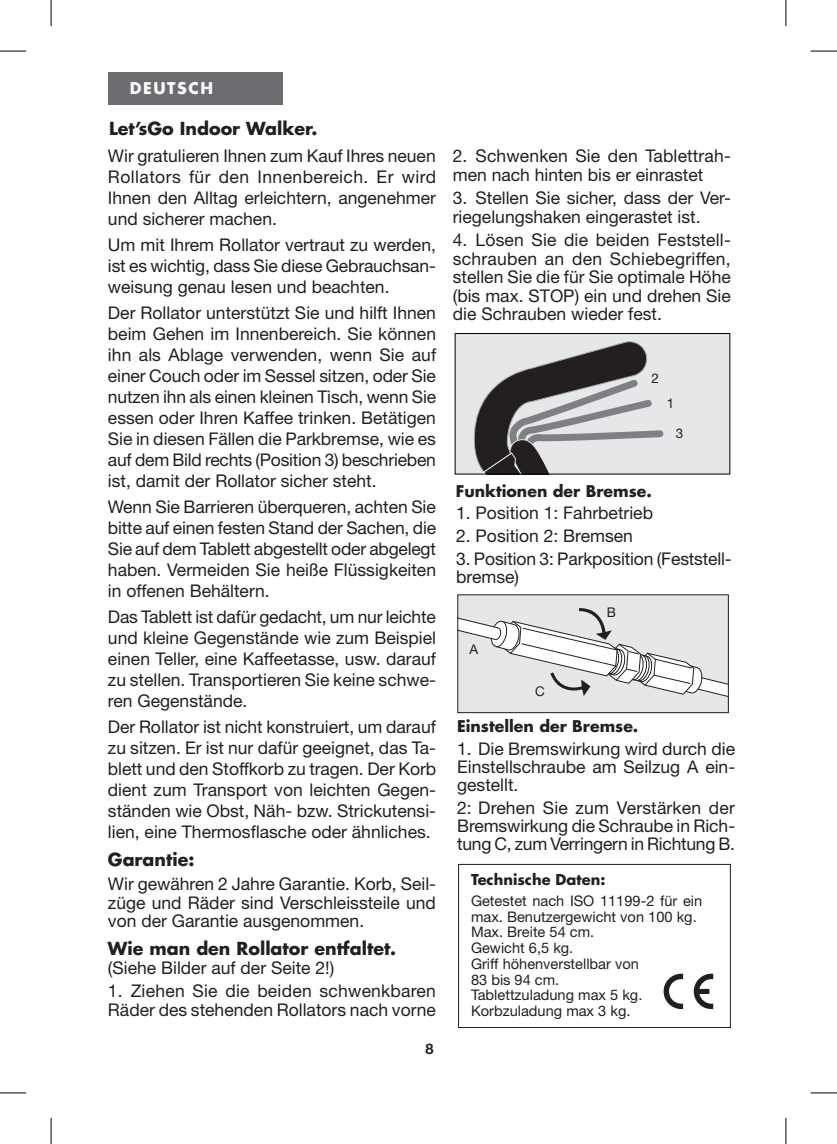
<style>
.page{position:relative;width:837px;height:1144px;background:#fff}
.page>*{position:absolute;margin:0;border:0;box-sizing:border-box;transform-origin:0 0}
.t1{font:17.5px/21px "Helvetica Neue";color:#231f20;text-align:justify}
.t2{font:700 17.5px "Futura";color:#231f20}
.t3{font:700 15.75px "Futura";color:#231f20}
.t4{font:700 15.75px "Futura";letter-spacing:.1em;color:#fff}
.t5{font:14.53px/15.8px "Helvetica Neue";color:#231f20}
.t6{font:700 14.53px "Futura";color:#231f20}
.t7{font:700 14.53px "Helvetica Neue";color:#231f20}
.t8{font:13.47px "Helvetica Neue";color:#231f20}
</style>
<div class="page">
<div style="left:455px;top:334px;width:274px;height:140px;background:#e6e7e9"></div>
<svg style="left:473px;top:341px;width:191px;height:131px"></svg>
<div style="left:454px;top:333px;width:276px;height:141px;border:1px solid #000"></div>
<div style="left:458px;top:864px;width:272px;height:164px;border:1px solid #231f20"></div>
<svg style="left:663px;top:974px;width:20px;height:35px"></svg>
<svg style="left:693px;top:974px;width:20px;height:35px"></svg>
<div style="left:457px;top:595px;width:271px;height:118px;background:#e6e7e9"></div>
<svg style="left:459px;top:608px;width:267px;height:89px"></svg>
<div style="left:457px;top:594px;width:271px;height:119px;border:1px solid #231f20"></div>
<div style="left:108px;top:72px;width:174px;height:32px;background:#6c6d70"></div>
<svg style="left:0;top:51px;width:26px;height:1px"></svg>
<svg style="left:810px;top:51px;width:26px;height:1px"></svg>
<svg style="left:0;top:1092px;width:26px;height:1px"></svg>
<svg style="left:810px;top:1092px;width:26px;height:1px"></svg>
<svg style="left:51px;top:0;width:1px;height:26px"></svg>
<svg style="left:51px;top:1118px;width:1px;height:26px"></svg>
<svg style="left:785px;top:0;width:1px;height:26px"></svg>
<svg style="left:785px;top:1118px;width:1px;height:26px"></svg>
<p class="t4" style="left:130px;top:77px;width:85px">DEUTSCH</p>
<p class="t2" style="left:109px;top:116px;width:210px">Let’sGo Indoor Walker.</p>
<p class="t1" style="left:108px;top:145px;width:329px">Wir gratulieren Ihnen zum Kauf Ihres neuen Rollators für den Innenbereich. Er wird Ihnen den Alltag erleichtern, angenehmer und sicherer machen.</p>
<p class="t1" style="left:108px;top:234px;width:329px">Um mit Ihrem Rollator vertraut zu werden, ist es wichtig, dass Sie diese Gebrauchsan&shy;weisung genau lesen und beachten.</p>
<p class="t1" style="left:108px;top:302px;width:330px">Der Rollator unterstützt Sie und hilft Ihnen beim Gehen im Innenbereich. Sie können ihn als Ablage verwenden, wenn Sie auf einer Couch oder im Sessel sitzen, oder Sie nutzen ihn als einen kleinen Tisch, wenn Sie essen oder Ihren Kaffee trinken. Betätigen Sie in diesen Fällen die Parkbremse, wie es auf dem Bild rechts (Position 3) beschrieben ist, damit der Rollator sicher steht.</p>
<p class="t1" style="left:108px;top:496px;width:330px">Wenn Sie Barrieren überqueren, achten Sie bitte auf einen festen Stand der Sachen, die Sie auf dem Tablett abgestellt oder abgelegt haben. Vermeiden Sie heiße Flüssigkeiten in offenen Behältern.</p>
<p class="t1" style="left:108px;top:606px;width:329px">Das Tablett ist dafür gedacht, um nur leichte und kleine Gegenstände wie zum Beispiel einen Teller, eine Kaffeetasse, usw. darauf zu stellen. Transportieren Sie keine schwe&shy;ren Gegenstände.</p>
<p class="t1" style="left:108px;top:716px;width:329px">Der Rollator ist nicht konstruiert, um darauf zu sitzen. Er ist nur dafür geeignet, das Ta&shy;blett und den Stoffkorb zu tragen. Der Korb dient zum Transport von leichten Gegen&shy;ständen wie Obst, Näh- bzw. Strickutensi&shy;lien, eine Thermosflasche oder ähnliches.</p>
<p class="t2" style="left:108px;top:848px;width:88px">Garantie:</p>
<p class="t1" style="left:108px;top:874px;width:329px;line-height:18.6px">Wir gewähren 2 Jahre Garantie. Korb, Seil&shy;züge und Räder sind Verschleissteile und von der Garantie ausgenommen.</p>
<p class="t2" style="left:108px;top:936px;width:290px">Wie man den Rollator entfaltet.</p>
<p class="t1" style="left:108px;top:957px;width:228px">(Siehe Bilder auf der Seite 2!)</p>
<p class="t1" style="left:108px;top:981px;width:329px;line-height:18.6px">1. Ziehen Sie die beiden schwenkbaren<br>Räder des stehenden Rollators nach vorne</p>
<p class="t7" style="left:425px;top:1040px;width:10px">8</p>
<p class="t1" style="left:452px;top:146px;width:279px;line-height:18.6px">2. Schwenken Sie den Tablettrah&shy;men nach hinten bis er einrastet</p>
<p class="t1" style="left:452px;top:188px;width:279px;line-height:18.6px">3. Stellen Sie sicher, dass der Ver&shy;riegelungshaken eingerastet ist.</p>
<p class="t1" style="left:452px;top:230px;width:279px;line-height:18.6px">4. Lösen Sie die beiden Feststell&shy;schrauben an den Schiebegriffen, stellen Sie die für Sie optimale Höhe (bis max. STOP) ein und drehen Sie die Schrauben wieder fest.</p>
<p class="t8" style="left:651px;top:370px;width:9px">2</p>
<p class="t8" style="left:666px;top:395px;width:9px">1</p>
<p class="t8" style="left:675px;top:425px;width:9px">3</p>
<p class="t3" style="left:456px;top:480px;width:197px">Funktionen der Bremse.</p>
<p class="t1" style="left:456px;top:502px;width:198px">1. Position 1: Fahrbetrieb</p>
<p class="t1" style="left:456px;top:525px;width:178px">2. Position 2: Bremsen</p>
<p class="t1" style="left:456px;top:550px;width:277px;line-height:18px">3. Position 3: Parkposition (Feststell&shy;bremse)</p>
<p class="t8" style="left:469px;top:641px;width:10px">A</p>
<p class="t8" style="left:535px;top:683px;width:11px">C</p>
<p class="t8" style="left:606px;top:604px;width:11px">B</p>
<p class="t3" style="left:457px;top:715px;width:183px">Einstellen der Bremse.</p>
<p class="t1" style="left:457px;top:739px;width:279px;line-height:18px">1. Die Bremswirkung wird durch die Einstellschraube am Seilzug A ein&shy;gestellt.</p>
<p class="t1" style="left:457px;top:798px;width:279px;line-height:18px">2: Drehen Sie zum Verstärken der Bremswirkung die Schraube in Rich&shy;tung C, zum Verringern in Richtung B.</p>
<p class="t6" style="left:471px;top:870px;width:136px">Technische Daten:</p>
<p class="t5" style="left:471px;top:893px;width:233px">Getestet nach ISO 11199-2 für ein max. Benutzergewicht von 100 kg.<br>Max. Breite 54 cm.<br>Gewicht 6,5 kg.<br>Griff höhenverstellbar von<br>83 bis 94 cm.<br>Tablettzuladung max 5 kg.<br>Korbzuladung max 3 kg.</p>
</div>
